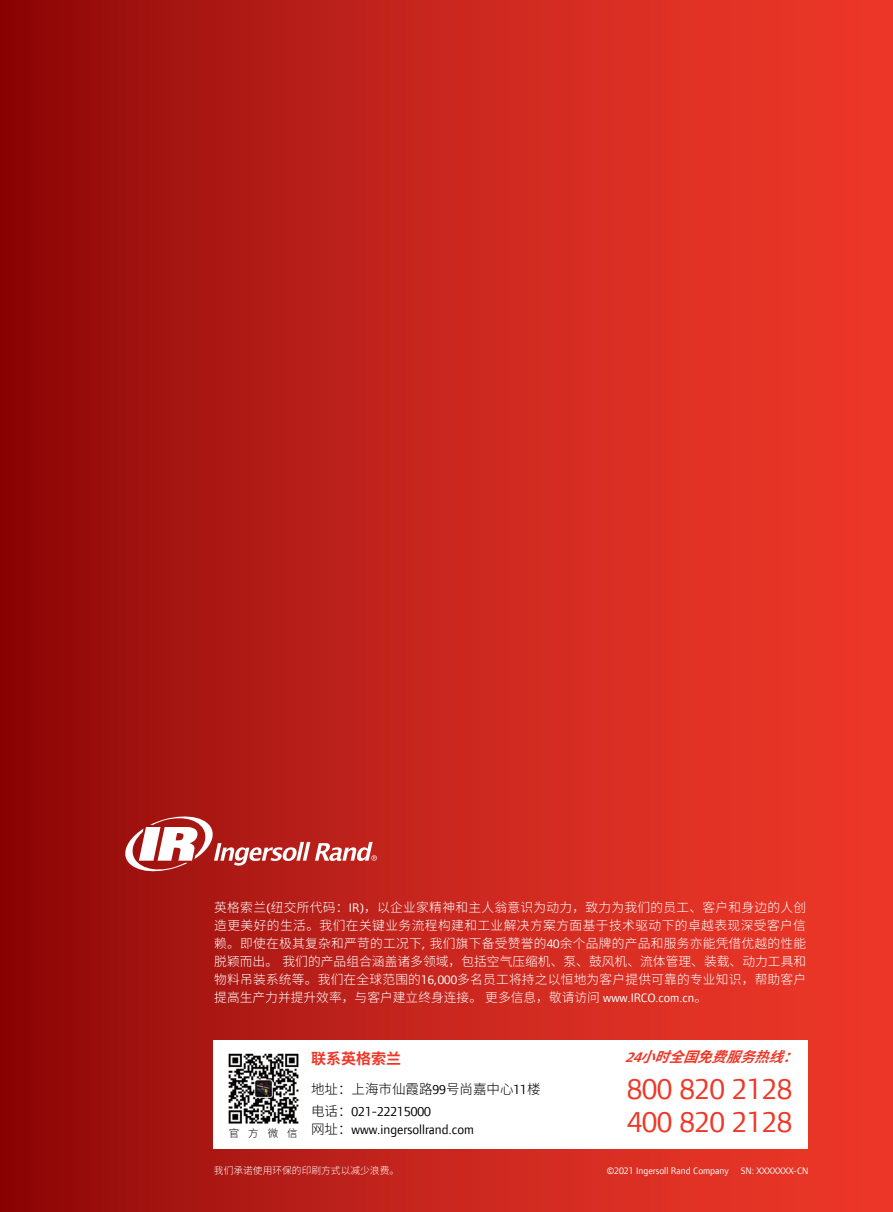
<style>
.page{position:relative;width:893px;height:1212px;background:#fff}
.page>*{position:absolute;margin:0;border:0;box-sizing:border-box;transform-origin:0 0}
.t1{font:30px/33px "Foundry Form Sansbook";color:#ef3728}
.t2{font:700 15px "Source Han Sans CN";color:#ef3728}
.t3{font:italic 700 14.25px "Source Han Sans CN";color:#ef3728}
.t4{font:13.5px/18px "Foundry Form Sansbook";color:#000}
.t5{font:300 13.5px "Source Han Sans CN";color:#000}
.t6{font:300 12.75px/18px "Source Han Sans CN";color:#fff;text-align:justify}
.t7{font:9.75px "Foundry Form Sansbook";color:#fff}
.t8{font:300 9.75px "Source Han Sans CN";color:#fff}
.s1{font-family:"Foundry Form Sansbook";font-weight:400}
.s2{font-family:"Source Han Sans CN";font-weight:300}
.s3{font-family:"Foundry Form Sansbold";font-weight:400}
</style>
<div class="page">
<div style="left:0;top:0;width:893px;height:1212px;background:linear-gradient(to right,#920a0a,#f63d2d)"></div>
<div style="left:213px;top:1040px;width:595px;height:109px;background:#fff"></div>
<img style="left:228px;top:1053px;width:71px;height:71px">
<svg style="left:124px;top:812px;width:253px;height:63px"></svg>
<p class="t6" style="left:214px;top:898px;width:593px">英格索兰<span class="s1">(</span>纽交所代码：<span class="s1">IR)</span>，以企业家精神和主人翁意识为动力，致力为我们的员工、客户和身边的人创造更美好的生活。我们在关键业务流程构建和工业解决方案方面基于技术驱动下的卓越表现深受客户信赖。即使在极其复杂和严苛的工况下<span class="s1">,</span> 我们旗下备受赞誉的<span class="s1">40</span>余个品牌的产品和服务亦能凭借优越的性能脱颖而出。我们的产品组合涵盖诸多领域，包括空气压缩机、泵、鼓风机、流体管理、装载、动力工具和物料吊装系统等。我们在全球范围的<span class="s1">16,000</span>多名员工将持之以恒地为客户提供可靠的专业知识，帮助客户提高生产力并提升效率，与客户建立终身连接。更多信息，敬请访问 <span class="s1">www.IRCO.com.cn</span>。</p>
<p class="t2" style="left:311px;top:1051px;width:92px">联系英格索兰</p>
<p class="t5" style="left:311px;top:1082px;width:231px">地址：上海市仙霞路<span class="s1">99</span>号尚嘉中心<span class="s1">11</span>楼</p>
<p class="t4" style="left:229px;top:1102px;width:247px;text-indent:82px"><span class="s2">电话：</span>021-22215000<br><sub>官</sub> <sub>方</sub> <sub>微</sub> <sub>信</sub> <span class="s2">网址：</span>www.ingersollrand.com</p>
<p class="t8" style="left:214px;top:1165px;width:187px">我们承诺使用环保的印刷方式以减少浪费。</p>
<p class="t3" style="left:625px;top:1049px;width:179px"><span class="s3">24</span>小时全国免费服务热线：</p>
<h1 class="t1" style="left:627px;top:1072px;width:166px">800 820 2128<br>400 820 2128</h1>
<p class="t7" style="left:607px;top:1165px;width:203px">©2021 Ingersoll Rand Company SN: XXXXXXX-CN</p>
</div>
